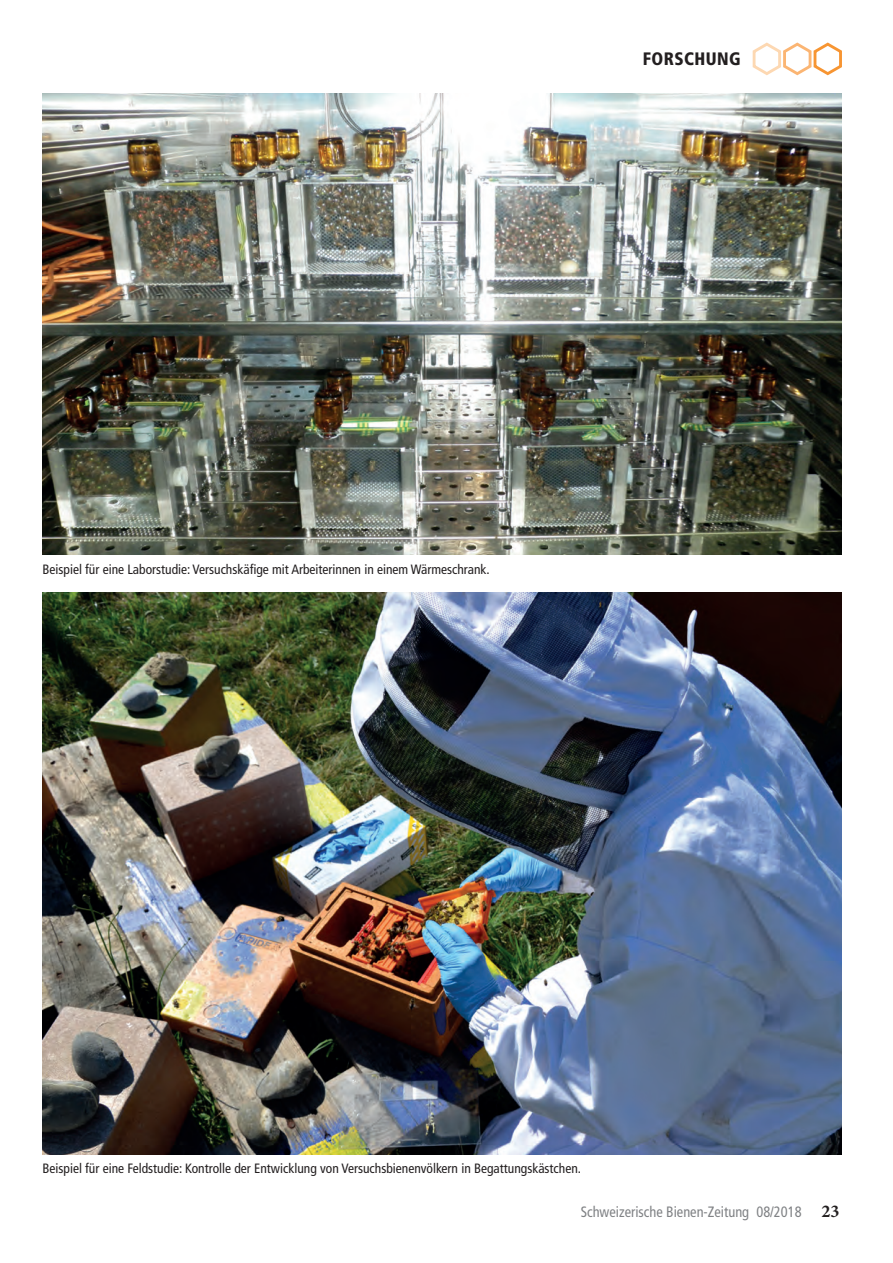
<style>
.page{position:relative;width:893px;height:1263px;background:#fff}
.page>*{position:absolute;margin:0;border:0;box-sizing:border-box;transform-origin:0 0}
.t1{font:900 condensed 18px "Frutiger LT Com";letter-spacing:.025em;color:#231f20;scale:.96 1}
.t2{font:condensed 15px "Frutiger LT Com";color:#808285;scale:.96 1}
.t3{font:condensed 13.5px "Frutiger LT Com";color:#231f20}
.s1{font-family:"Minion Pro";font-weight:700;font-stretch:normal;font-size:18px;color:#231f20}
</style>
<div class="page">
<svg style="left:752px;top:42px;width:90px;height:34px"></svg>
<img style="left:43px;top:94px;width:799px;height:461px">
<img style="left:43px;top:592px;width:799px;height:563px">
<h1 class="t1" style="left:643px;top:48px;width:103px">FORSCHUNG</h1>
<p class="t3" style="left:43px;top:561px;width:449px">Beispiel für eine Laborstudie: Versuchskäfige mit Arbeiterinnen in einem Wärmeschrank.</p>
<p class="t3" style="left:43px;top:1161px;width:540px">Beispiel für eine Feldstudie: Kontrolle der Entwicklung von Versuchsbienenvölkern in Begattungskästchen.</p>
<p class="t2" style="left:581px;top:1203px;width:271px">Schweizerische Bienen-Zeitung 08/2018 <span class="s1">23</span></p>
</div>
